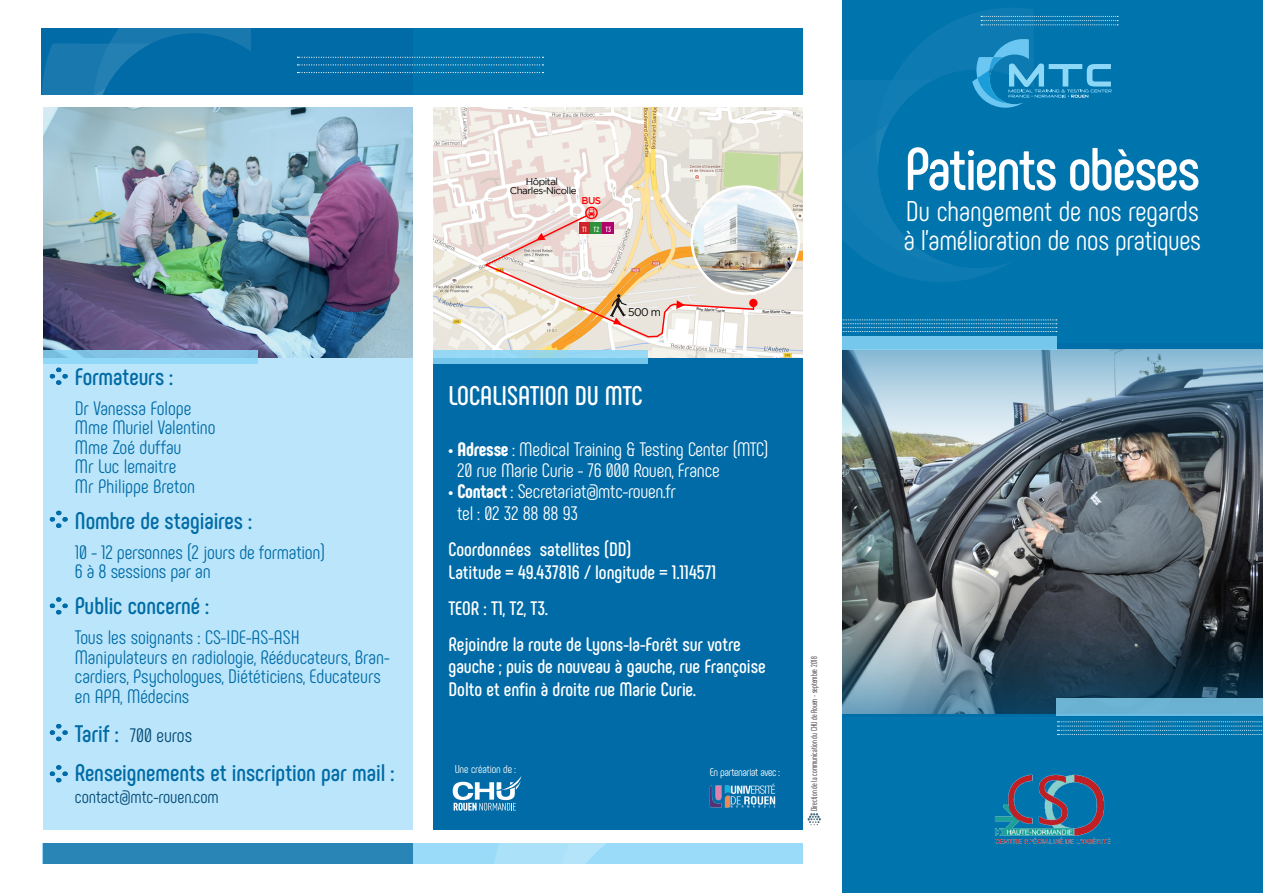
<style>
.page{position:relative;width:1263px;height:893px;background:#fff}
.page>*{position:absolute;margin:0;border:0;box-sizing:border-box;transform-origin:0 0}
.t1{font:700 60px "Phenomena";letter-spacing:-.025em;color:#fff}
.t2{font:28.5px "Phenomena";letter-spacing:-.01em;color:#fff}
.t3{font:700 27px "Phenomena";color:#fff}
.t4{font:700 24px "Phenomena";color:#006ba6}
.t5{font:19.5px/19.5px "Phenomena";color:#006ba6}
.t6{font:700 19.5px/22.5px "Phenomena";color:#fff}
.t7{font:19.5px/21px "Phenomena";letter-spacing:-.015em;color:#fff}
.t8{font:19.5px "Phenomena";color:#004874}
.t9{font:18px "Phenomena";letter-spacing:-.005em;color:#004874}
.t10{font:11.4px "Phenomena";letter-spacing:-.03em;color:#fff}
.t11{font:11.4px "Phenomena";letter-spacing:-.01em;color:#fff}
.t12{font:11.1px "Gotham";color:#000;scale:.95 1}
.t13{font:9.75px/8.9px "Gotham";letter-spacing:-.05em;color:#000;text-align:center}
.t14{font:500 9.75px "Gotham";color:#f00}
.Texte_courant{font:condensed 8.55px "DINOT";color:#231f20;scale:.9 1}
.t15{font:700 7.5px "Phenomena";color:#fff}
.t16{font:4.35px "Myriad Pro";color:#000}
.s1{font-weight:700;font-size:24px;color:#006ba6}
.s2{font-weight:900}
.s3{font-weight:800}
</style>
<div class="page">
<div style="left:842px;top:0;width:421px;height:893px;background:#0074ad"></div>
<img style="left:842px;top:502px;width:421px;height:87px">
<svg style="left:842px;top:589px;width:421px;height:125px;background:#485b67"></svg>
<img style="left:842px;top:349px;width:421px;height:153px">
<div style="left:842px;top:337px;width:214px;height:13px;background:#89d6f7"></div>
<svg style="left:1057px;top:721px;width:206px;height:14px"></svg>
<svg style="left:1056px;top:698px;width:207px;height:18px;background:#6bb2d3"></svg>
<div style="left:43px;top:118px;width:369px;height:711px;background:#bbe5fa"></div>
<div style="left:433px;top:295px;width:370px;height:534px;background:#006ba6"></div>
<img style="left:44px;top:107px;width:368px;height:250px">
<svg style="left:49px;top:367px;width:19px;height:18px"></svg>
<svg style="left:49px;top:510px;width:19px;height:18px"></svg>
<svg style="left:49px;top:597px;width:19px;height:18px"></svg>
<svg style="left:49px;top:724px;width:19px;height:18px"></svg>
<div style="left:41px;top:28px;width:371px;height:67px;background:#006ba6"></div>
<svg style="left:43px;top:28px;width:208px;height:67px"></svg>
<svg style="left:297px;top:8px;width:821px;height:341px"></svg>
<div style="left:43px;top:843px;width:760px;height:21px;background:#99dbf8"></div>
<svg style="left:494px;top:843px;width:113px;height:21px;background:#abe1f8"></svg>
<div style="left:43px;top:843px;width:369px;height:21px;background:#2885b5"></div>
<img style="left:692px;top:187px;width:107px;height:107px">
<div style="left:691px;top:185px;width:109px;height:110px;border:3px solid #fff;border-radius:50%"></div>
<svg style="left:433px;top:351px;width:215px;height:13px;background:#87cfee"></svg>
<svg style="left:44px;top:351px;width:214px;height:13px;background:#89cdee"></svg>
<img style="left:709px;top:783px;width:67px;height:25px">
<svg style="left:453px;top:776px;width:68px;height:35px"></svg>
<img style="left:807px;top:813px;width:14px;height:13px">
<div style="left:579px;top:223px;width:11px;height:11px;background:#d1232a"></div>
<div style="left:591px;top:223px;width:11px;height:11px;background:#30903b"></div>
<div style="left:603px;top:223px;width:11px;height:11px;background:#b2016b"></div>
<img style="left:994px;top:774px;width:117px;height:70px">
<svg style="left:49px;top:765px;width:19px;height:18px"></svg>
<p class="t4" style="left:75px;top:362px;width:100px">Formateurs :</p>
<p class="t5" style="left:75px;top:398px;width:142px">Dr Vanessa Folope<br>Mme Muriel Valentino<br>Mme Zoé duffau<br>Mr Luc lemaitre<br>Mr Philippe Breton</p>
<p class="t4" style="left:75px;top:506px;width:179px">Nombre de stagiaires :</p>
<p class="t5" style="left:75px;top:542px;width:252px">10 - 12 personnes (2 jours de formation)</p>
<p class="t5" style="left:75px;top:562px;width:137px">6 à 8 sessions par an</p>
<p class="t4" style="left:75px;top:591px;width:136px">Public concerné :</p>
<p class="t5" style="left:75px;top:628px;width:226px">Tous les soignants : CS-IDE-AS-ASH</p>
<p class="t5" style="left:75px;top:647px;width:316px">Manipulateurs en radiologie, Rééducateurs, Bran&shy;cardiers, Psychologues, Diététiciens, Educateurs en APA, Médecins</p>
<p class="t8" style="left:75px;top:724px;width:119px"><span class="s1">Tarif :</span> 700 euros</p>
<p class="t4" style="left:75px;top:758px;width:321px">Renseignements et inscription par mail :</p>
<p class="t9" style="left:75px;top:786px;width:146px">contact@mtc-rouen.com</p>
<p class="t13" style="left:510px;top:177px;width:68px">Hôpital<br>Charles-Nicolle</p>
<p class="t14" style="left:581px;top:195px;width:21px">BUS</p>
<p class="t15" style="left:582px;top:225px;width:6px">T1</p>
<p class="t15" style="left:594px;top:225px;width:7px">T2</p>
<p class="t15" style="left:605px;top:225px;width:7px">T3</p>
<p class="t12" style="left:628px;top:306px;width:36px">500 m</p>
<p class="t16" style="left:697px;top:306px;width:30px;rotate:4deg">Rue Marie Curie</p>
<p class="t16" style="left:763px;top:309px;width:30px;rotate:2deg">Rue Marie Curie</p>
<p class="t3" style="left:449px;top:379px;width:195px">LOCALISATION DU MTC</p>
<p class="t7" style="left:457px;top:439px;width:313px;text-indent:-9px"><span class="s2">•</span> <span class="s3">Adresse</span> : Medical Training &amp; Testing Center (MTC)<br>20 rue Marie Curie - 76 000 Rouen, France</p>
<p class="t7" style="left:457px;top:480px;width:220px;line-height:22.5px;text-indent:-9px"><span class="s2">•</span> <span class="s3">Contact</span> : Secretariat@mtc-rouen.fr tel : 02 32 88 88 93</p>
<p class="t6" style="left:449px;top:538px;width:184px">Coordonnées satellites (DD)</p>
<p class="t6" style="left:449px;top:561px;width:269px">Latitude = 49.437816 / longitude = 1.114571</p>
<p class="t6" style="left:449px;top:597px;width:101px">TEOR : T1, T2, T3.</p>
<p class="t6" style="left:449px;top:633px;width:318px">Rejoindre la route de Lyons-la-Forêt sur votre gauche ; puis de nouveau à gauche, rue Françoise<br>Dolto et enfin à droite rue Marie Curie.</p>
<p class="t11" style="left:455px;top:763px;width:63px">Une création de :</p>
<p class="t10" style="left:710px;top:765px;width:72px">En partenariat avec :</p>
<p class="Texte_courant" style="left:808px;top:811px;width:174px;rotate:-90deg">Direction de la communication du CHU de Rouen - septembre 2018</p>
<p class="t1" style="left:904px;top:133px;width:297px">Patients obèses</p>
<p class="t2" style="left:906px;top:194px;width:295px">Du changement de nos regards</p>
<p class="t2" style="left:904px;top:223px;width:299px">à l’amélioration de nos pratiques</p>
</div>
